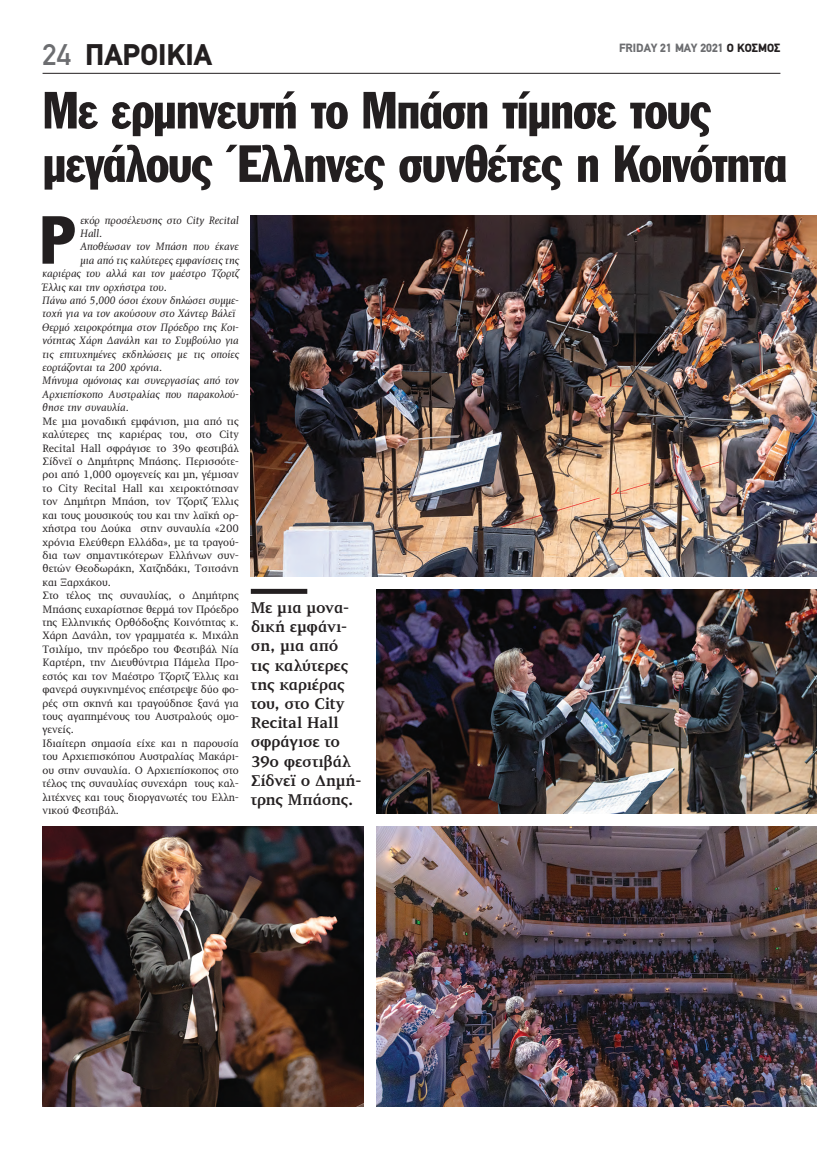
<style>
.page{position:relative;width:823px;height:1149px;background:#fff}
.page>*{position:absolute;margin:0;border:0;box-sizing:border-box;transform-origin:0 0}
.t1{font:66.6px "Franklin Gothic Greek Cond";color:#231f20}
.t2{font:51.3px/53.4px "Franklin Gothic Greek Cond";letter-spacing:-.02em;color:#231f20}
.t3{font:900 30px "PF Din Text";color:#231f20}
.t4{font:700 16px/19.2px "PF Diplomat";letter-spacing:-.015em;color:#231f20}
.t5{font:900 12px "PF Din Text";color:#6c6d70}
.t6{font:11px/13.4px "PF Diplomat";color:#231f20}
.t7{font:italic 11px "PF Diplomat";color:#231f20}
.s1{font-weight:500;color:#6c6d70}
.s2{color:#231f20}
</style>
<div class="page">
<hr style="left:43px;top:73px;width:737px;height:1px;background:#231f20">
<div style="left:251px;top:588px;width:56px;height:5px;background:#231f20"></div>
<img style="left:251px;top:216px;width:565px;height:360px">
<img style="left:42px;top:826px;width:321px;height:280px">
<img style="left:376px;top:590px;width:440px;height:223px">
<img style="left:376px;top:826px;width:440px;height:280px">
<h3 class="t3" style="left:43px;top:37px;width:171px"><span class="s1">24</span> ΠΑΡΟΙΚΙΑ</h3>
<p class="t5" style="left:618px;top:40px;width:163px">FRIDAY 21 MAY 2021 <span class="s2">Ο ΚΟΣΜΟΣ</span></p>
<h2 class="t2" style="left:42px;top:84px;width:745px">Με ερμηνευτή το Μπάση τίμησε τους μεγάλους Έλληνες συνθέτες η Κοινότητα</h2>
<h1 class="t1" style="left:40px;top:202px;width:37px">Ρ</h1>
<p class="t7" style="left:80px;top:214px;width:160px">εκόρ προσέλευσης στο City Recital</p>
<p class="t7" style="left:80px;top:228px;width:23px">Hall.</p>
<p class="t7" style="left:80px;top:241px;width:160px">Αποθέωσαν τον Μπάση που έκανε</p>
<p class="t7" style="left:80px;top:254px;width:160px">μια από τις καλύτερες εμφανίσεις της</p>
<p class="t7" style="left:42px;top:267px;width:198px">καριέρας του αλλά και τον μαέστρο Τζορτζ</p>
<p class="t7" style="left:42px;top:281px;width:126px">Έλλις και την ορχήστρα του.</p>
<p class="t7" style="left:42px;top:294px;width:198px">Πάνω από 5,000 όσοι έχουν δηλώσει συμμε-</p>
<p class="t7" style="left:42px;top:308px;width:194px">τοχή για να τον ακούσουν στο Χάντερ Βάλεϊ</p>
<p class="t7" style="left:42px;top:321px;width:198px">Θερμό χειροκρότημα στον Πρόεδρο της Κοι-</p>
<p class="t7" style="left:42px;top:335px;width:198px">νότητας Χάρη Δανάλη και το Συμβούλιο για</p>
<p class="t7" style="left:42px;top:348px;width:198px">τις επιτυχημένες εκδηλώσεις με τις οποίες</p>
<p class="t7" style="left:42px;top:361px;width:121px">εορτάζονται τα 200 χρόνια.</p>
<p class="t7" style="left:42px;top:375px;width:198px">Μήνυμα ομόνοιας και συνεργασίας από τον</p>
<p class="t7" style="left:42px;top:388px;width:198px">Αρχιεπίσκοπο Αυστραλίας που παρακολού-</p>
<p class="t7" style="left:42px;top:402px;width:88px">θησε την συναυλία.</p>
<p class="t6" style="left:42px;top:414px;width:198px">Με μια μοναδική εμφάνιση, μια από τις καλύτερες της καριέρας του, στο City Recital Hall σφράγισε το 39ο φεστιβάλ Σίδνεϊ ο Δημήτρης Μπάσης. Περισσότε&shy;ροι από 1,000 ομογενείς και μη, γέμισαν το City Recital Hall και χειροκτότησαν τον Δημήτρη Μπάση, τον Τζορτζ Έλλις και τους μουσικούς του και την λαϊκή ορ&shy;χήστρα του Δούκα στην συναυλία «200 χρόνια Ελεύθερη Ελλάδα», με τα τραγού&shy;δια των σημαντικότερων Ελλήνων συν&shy;θετών Θεοδωράκη, Χατζηδάκι, Τσιτσάνη και Ξαρχάκου.<br>Στο τέλος της συναυλίας, ο Δημήτρης Μπάσης ευχαρίστησε θερμά τον Πρόεδρο της Ελληνικής Ορθόδοξης Κοινότητας κ.<br>Χάρη Δανάλη, τον γραμματέα κ. Μιχάλη Τσιλίμο, την πρόεδρο του Φεστιβάλ Νία Καρτέρη, την Διευθύντρια Πάμελα Προ&shy;εστός και τον Μαέστρο Τζορτζ Έλλις και φανερά συγκινημένος επέστρεψε δύο φο&shy;ρές στη σκηνή και τραγούδησε ξανά για τους αγαπημένους του Αυστραλούς ομο&shy;γενείς.<br>Ιδιαίτερη σημασία είχε και η παρουσία του Αρχιεπισκόπου Αυστραλίας Μακάρι&shy;ου στην συναυλία. Ο Αρχιεπίσκοπος στο τέλος της συναυλίας συνεχάρη τους καλ&shy;λιτέχνες και τους διοργανωτές του Ελλη&shy;νικού Φεστιβάλ.</p>
<h3 class="t4" style="left:251px;top:598px;width:112px">Με μια μονα&shy;δική εμφάνι&shy;ση, μια από<br>τις καλύτερες της καριέρας του, στο City<br>Recital Hall σφράγισε το<br>39ο φεστιβάλ<br>Σίδνεϊ ο Δημή&shy;τρης Μπάσης.</h3>
</div>
